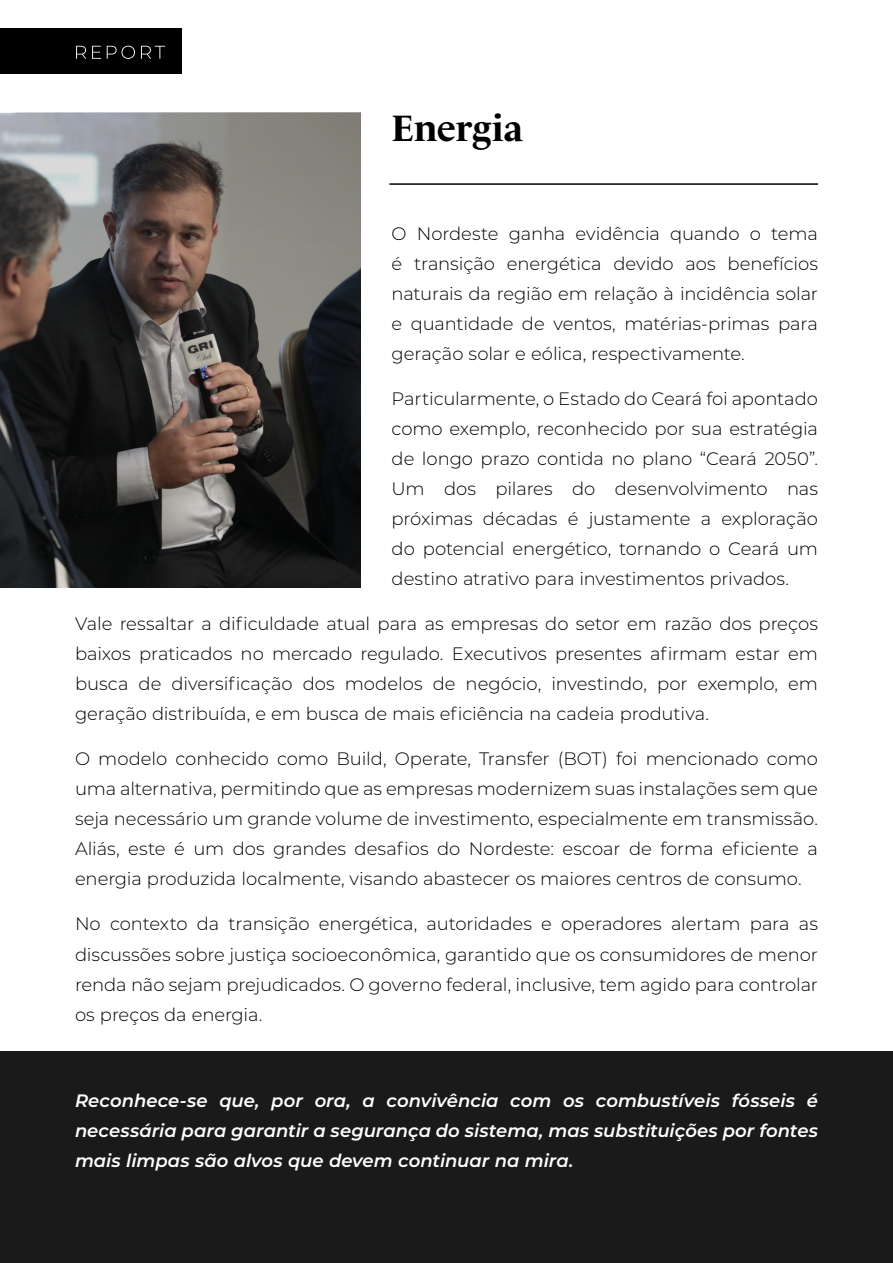
<style>
.page{position:relative;width:893px;height:1263px;background:#fff}
.page>*{position:absolute;margin:0;border:0;box-sizing:border-box;transform-origin:0 0}
.t1{font:700 37.5px "Le Monde Livre Std";letter-spacing:-.015em;color:#000}
.t2{font:300 18px/30px "Montserrat";letter-spacing:-.005em;color:#000;text-align:justify}
.t3{font:italic 600 18px/30px "Montserrat";color:#fff;text-align:justify}
</style>
<div class="page">
<div style="left:0;top:29px;width:182px;height:45px;background:#000"></div>
<svg style="left:76px;top:46px;width:89px;height:13px"></svg>
<hr style="left:389px;top:183px;width:429px;height:2px;background:#000">
<img style="left:0;top:113px;width:360px;height:474px">
<div style="left:0;top:1051px;width:893px;height:212px;background:#1a1a1a"></div>
<h1 class="t1" style="left:392px;top:106px;width:133px">Energia</h1>
<p class="t2" style="left:392px;top:218px;width:428px">O Nordeste ganha evidência quando o tema é transição energética devido aos benefícios naturais da região em relação à incidência solar e quantidade de ventos, matérias-primas para geração solar e eólica, respectivamente.</p>
<p class="t2" style="left:392px;top:383px;width:428px">Particularmente, o Estado do Ceará foi apontado como exemplo, reconhecido por sua estratégia de longo prazo contida no plano “Ceará 2050”.<br>Um dos pilares do desenvolvimento nas próximas décadas é justamente a exploração do potencial energético, tornando o Ceará um destino atrativo para investimentos privados.</p>
<p class="t2" style="left:75px;top:608px;width:744px">Vale ressaltar a dificuldade atual para as empresas do setor em razão dos preços baixos praticados no mercado regulado. Executivos presentes afirmam estar em busca de diversificação dos modelos de negócio, investindo, por exemplo, em geração distribuída, e em busca de mais eficiência na cadeia produtiva.</p>
<p class="t2" style="left:75px;top:743px;width:744px">O modelo conhecido como Build, Operate, Transfer (BOT) foi mencionado como uma alternativa, permitindo que as empresas modernizem suas instalações sem que seja necessário um grande volume de investimento, especialmente em transmissão.<br>Aliás, este é um dos grandes desafios do Nordeste: escoar de forma eficiente a energia produzida localmente, visando abastecer os maiores centros de consumo.</p>
<p class="t2" style="left:75px;top:908px;width:744px">No contexto da transição energética, autoridades e operadores alertam para as discussões sobre justiça socioeconômica, garantido que os consumidores de menor renda não sejam prejudicados. O governo federal, inclusive, tem agido para controlar os preços da energia.</p>
<p class="t3" style="left:75px;top:1084px;width:744px">Reconhece-se que, por ora, a convivência com os combustíveis fósseis é necessária para garantir a segurança do sistema, mas substituições por fontes mais limpas são alvos que devem continuar na mira.</p>
</div>
